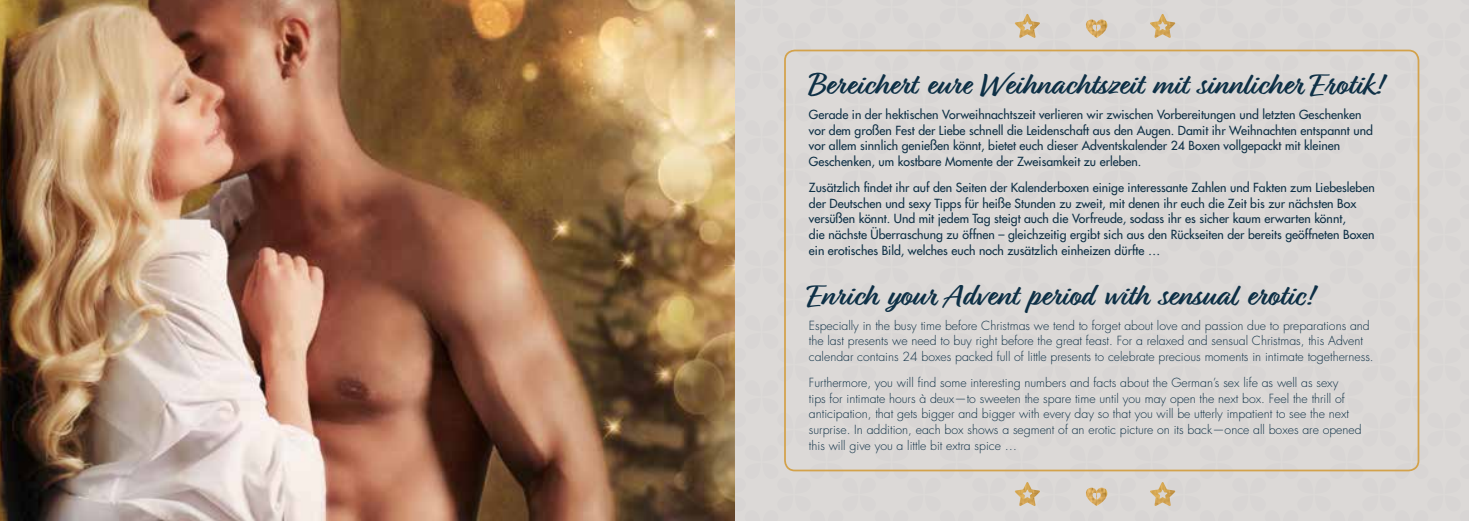
<style>
.page{position:relative;width:1469px;height:521px;background:#fff}
.page>*{position:absolute;margin:0;border:0;box-sizing:border-box;transform-origin:0 0}
.t1{font:700 31.5px "Relation";color:#0e3046}
.t2{font:12.25px/15.8px "Futura LT";color:#0e3046}
.t3{font:300 12.25px/15.8px "Futura LT";color:#0e3046}
</style>
<div class="page">
<div style="left:734px;top:0;width:734px;height:521px;background:#dcd9d7"></div>
<div style="left:784px;top:50px;width:635px;height:421px;border:2px solid #d3a24b;border-radius:10px"></div>
<img style="left:1086px;top:20px;width:21px;height:18px">
<svg style="left:1092px;top:24px;width:8px;height:8px"></svg>
<img style="left:1150px;top:14px;width:25px;height:24px">
<svg style="left:1157px;top:21px;width:10px;height:9px"></svg>
<img style="left:1014px;top:14px;width:26px;height:24px">
<svg style="left:1022px;top:21px;width:10px;height:9px"></svg>
<img style="left:1086px;top:488px;width:21px;height:18px">
<svg style="left:1092px;top:492px;width:8px;height:8px"></svg>
<img style="left:1150px;top:482px;width:25px;height:24px">
<svg style="left:1157px;top:489px;width:10px;height:9px"></svg>
<img style="left:1014px;top:482px;width:26px;height:24px">
<svg style="left:1022px;top:489px;width:10px;height:9px"></svg>
<img style="left:0;top:0;width:734px;height:521px">
<h1 class="t1" style="left:809px;top:66px;width:574px">Bereichert eure Weihnachtszeit mit sinnlicher Erotik!</h1>
<p class="t2" style="left:809px;top:106px;width:565px">Gerade in der hektischen Vorweihnachtszeit verlieren wir zwischen Vorbereitungen und letzten Geschenken vor dem großen Fest der Liebe schnell die Leidenschaft aus den Augen. Damit ihr Weihnachten entspannt und vor allem sinnlich genießen könnt, bietet euch dieser Adventskalender 24 Boxen vollgepackt mit kleinen Geschenken, um kostbare Momente der Zweisamkeit zu erleben.</p>
<p class="t2" style="left:809px;top:179px;width:567px">Zusätzlich findet ihr auf den Seiten der Kalenderboxen einige interessante Zahlen und Fakten zum Liebesleben der Deutschen und sexy Tipps für heiße Stunden zu zweit, mit denen ihr euch die Zeit bis zur nächsten Box versüßen könnt. Und mit jedem Tag steigt auch die Vorfreude, sodass ihr es sicher kaum erwarten könnt,<br>die nächste Überraschung zu öffnen – gleichzeitig ergibt sich aus den Rückseiten der bereits geöffneten Boxen ein erotisches Bild, welches euch noch zusätzlich einheizen dürfte …</p>
<h1 class="t1" style="left:809px;top:277px;width:505px">Enrich your Advent period with sensual erotic!</h1>
<p class="t3" style="left:809px;top:317px;width:566px">Especially in the busy time before Christmas we tend to forget about love and passion due to preparations and the last presents we need to buy right before the great feast. For a relaxed and sensual Christmas, this Advent calendar contains 24 boxes packed full of little presents to celebrate precious moments in intimate togetherness.</p>
<p class="t3" style="left:809px;top:375px;width:554px">Furthermore, you will find some interesting numbers and facts about the German’s sex life as well as sexy<br>tips for intimate hours à deux—to sweeten the spare time until you may open the next box. Feel the thrill of anticipation, that gets bigger and bigger with every day so that you will be utterly impatient to see the next surprise. In addition, each box shows a segment of an erotic picture on its back—once all boxes are opened this will give you a little bit extra spice …</p>
</div>
